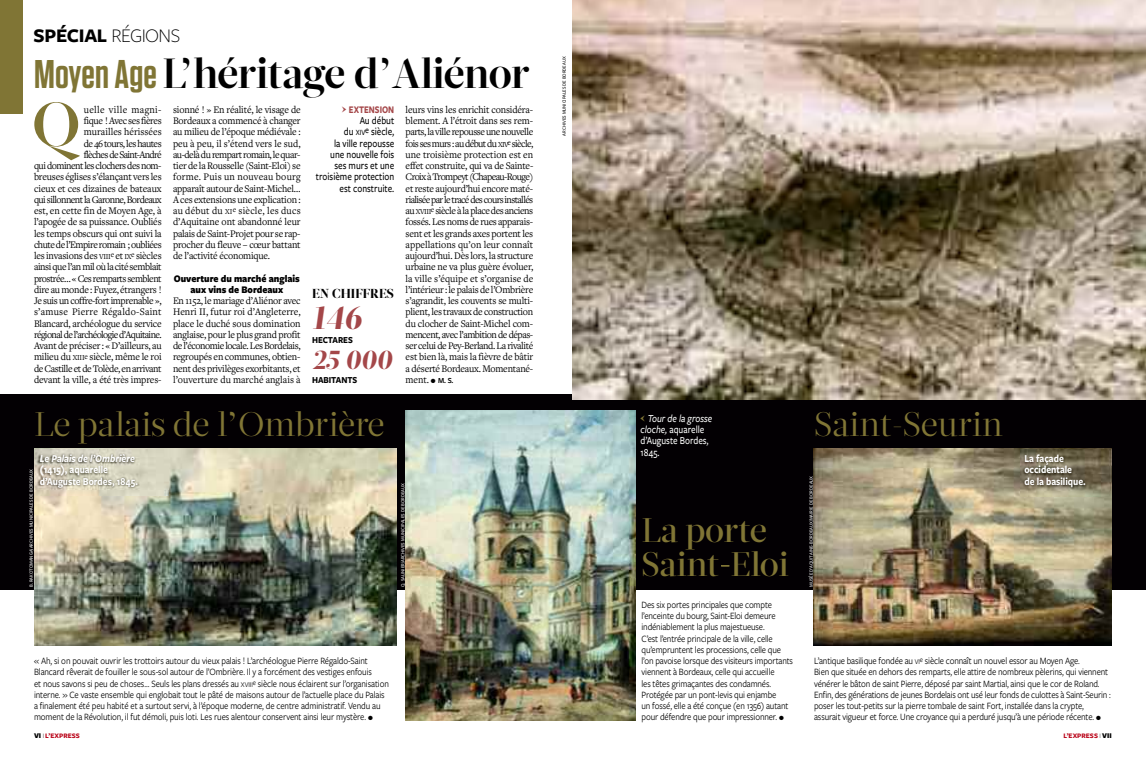
<style>
.page{position:relative;width:1146px;height:757px;background:#fff}
.page>*{position:absolute;margin:0;border:0;box-sizing:border-box;transform-origin:0 0}
.t1{font:700 62.1px "Glosa Display";color:#807535}
.t2{font:700 42px "Glosa Display";letter-spacing:-.02em;color:#000}
.t3{font:34px "Glosa Display";letter-spacing:-.01em;color:#807535}
.t4{font:500 34px/34px "Glosa Display";letter-spacing:-.01em;color:#807535}
.t5{font:italic 900 32px "Glosa Display";color:#a44749}
.t6{font:italic 900 26px "Glosa Display";color:#a44749}
.t7{font:700 20px "Freight Sans Pro";letter-spacing:-.015em;color:#000}
.t8{font:900 13px "Glosa Display";color:#000}
.t9{font:500 11px/11.3px "Freight Sans Pro";color:#000;text-align:right;scale:.85 1}
.t10{font:700 11px/11.3px "Freight Sans Pro";color:#fff;scale:.85 1}
.t11{font:500 11px/11.3px "Freight Sans Pro";color:#fff;scale:.85 1}
.t12{font:italic 700 11px "Freight Sans Pro";color:#fff;scale:.85 1}
.t13{font:10.5px/11.3px "Freight Text Pro";letter-spacing:-.02em;color:#000;text-align:justify;scale:.95 1}
.t14{font:900 10.5px/11.2px "Freight Sans Pro";color:#000;text-align:center;scale:.9 1}
.t15{font:700 10.5px "Freight Sans Pro";color:#a44749;scale:.8 1}
.t16{font:10px/11.2px "Freight Sans Pro";letter-spacing:-.015em;color:#000;scale:.9 1}
.t17{font:700 9.5px "Freight Sans Pro";color:#000;scale:.9 1}
.t18{font:700 7.1px "Freight Sans Pro";color:#b90016}
.t19{font:500 5px "Freight Sans Pro";color:#fff;scale:.95 1}
.t20{font:500 5px "Freight Sans Pro";color:#000;scale:.95 1}
.s1{font-weight:300}
.s2{font-family:"Tungsten";font-weight:600;font-size:40px;color:#807535}
.s3{font-size:7.9px}
.s4{font-family:"Freight Big Pro";font-weight:900;font-size:16px}
.s5{font-family:"Freight Sans Pro";font-weight:600;font-size:8px}
.s6{font-size:8.2px}
.s7{font-size:7.5px}
.s8{font-weight:900;font-size:7.5px;color:#000}
.s9{font-weight:300;font-size:7px;color:#000}
.s10{font-family:"Freight Big Pro";font-weight:900;font-size:16px;color:#807535}
.s11{font-style:italic}
</style>
<div class="page">
<div style="left:0;top:394px;width:1145px;height:195px;background:#030003"></div>
<div style="left:0;top:0;width:23px;height:113px;background:#807535"></div>
<img style="left:573px;top:0;width:572px;height:399px">
<img style="left:34px;top:449px;width:362px;height:197px">
<img style="left:405px;top:411px;width:230px;height:309px">
<img style="left:35px;top:449px;width:133px;height:46px">
<img style="left:813px;top:449px;width:298px;height:197px">
<img style="left:1020px;top:450px;width:92px;height:47px">
<h3 class="t7" style="left:34px;top:23px;width:148px">SPÉCIAL <span class="s1">RÉGIONS</span></h3>
<h2 class="t2" style="left:34px;top:58px;width:497px"><span class="s2">MoyenAge</span>L’héritage d’Aliénor</h2>
<p class="t13" style="left:34px;top:103px;width:136px;text-align:right">uelle ville magni-<br>fique ! Avecses fières<br>murailles hérissées de46tours,leshautes flèchesdeSaint-André quidominentlesclochersdesnom&shy;breuses églises s’élançant vers les cieux et ces dizaines de bateaux quisillonnentlaGaronne,Bordeaux est, en cette fin de Moyen Age, à l’apogée de sa puissance. Oubliés les temps obscurs qui ont suivi la chutedel’Empireromain ;oubliées les invasions des <span class="s3">viii</span><sup>e</sup> et <span class="s3">ix</span><sup>e</sup> siècles ainsiquel’anmiloùlacitésemblait prostrée…«Cesrempartssemblent dire aumonde :Fuyez, étrangers !<br>Jesuisuncoffre-fortimprenable», s’amuse Pierre Régaldo-Saint<br>Blancard, archéologue du service régionaldel’archéologied’Aquitaine.<br>Avantde préciser: «D’ailleurs, au milieu du <span class="s3">xiii</span><sup>e</sup> siècle, même le roi deCastilleetdeTolède,enarrivant devant la ville, a été très impres-</p>
<p class="t13" style="left:173px;top:103px;width:136px">sionné ! » En réalité, le visage de Bordeaux a commencé à changer au milieu de l’époque médiévale : peu à peu, il s’étend vers le sud, au-delàdurempartromain,lequar&shy;tierde laRousselle (Saint-Eloi) se forme. Puis un nouveau bourg apparaît autourde Saint-Michel… Aces extensionsune explication: au début du <span class="s3">xi</span><sup>e</sup> siècle, les ducs d’Aquitaine ont abandonné leur palaisde Saint-Projetpour se rap&shy;procher du fleuve – cœur battant de l’activité économique.</p>
<h1 class="t1" style="left:32px;top:103px;width:50px">Q</h1>
<p class="t15" style="left:342px;top:103px;width:67px"><span class="s4">›</span> EXTENSION</p>
<p class="t13" style="left:405px;top:103px;width:136px">leurs vins les enrichit considéra&shy;blement. A l’étroit dans ses rem&shy;parts,lavillerepousseunenouvelle foissesmurs:audébutdu <span class="s3">xiv</span><sup>e</sup> siècle, une troisième protection est en effet construite, qui va de Sainte-CroixàTrompeyt(Chapeau-Rouge) et reste aujourd’hui encore maté&shy;rialiséeparletracédescoursinstallés au <span class="s3">xviii</span><sup>e</sup> siècleàlaplacedesanciens fossés.Lesnomsde rues apparais&shy;sent et les grands axes portent les appellations qu’on leur connaît aujourd’hui. Dès lors, la structure urbaine ne va plus guère évoluer, la ville s’équipe et s’organise de l’intérieur:lepalaisde l’Ombrière s’agrandit, les couvents se multi&shy;plient,les travauxde construction du clocher de Saint-Michel com&shy;mencent, avec l’ambition de dépas&shy;ser celui de Pey-Berland. La rivalité est bien là, mais la fièvre de bâtir a déserté Bordeaux. Momentané&shy;ment. ● <span class="s5">M. S.</span></p>
<p class="t9" style="left:316px;top:115px;width:94px">au début<br>du <span class="s6">xiv</span><sup>e</sup> siècle,<br>la ville repousse<br>une nouvelle fois ses murs et une troisième protection est construite.</p>
<p class="t14" style="left:174px;top:272px;width:141px">Ouverture du marché anglais aux vins de Bordeaux</p>
<p class="t13" style="left:173px;top:295px;width:136px">En 1152, le mariage d’Aliénor avec Henri ii, futur roi d’Angleterre, place le duché sous domination anglaise, pour le plus grand profit del’économielocale.LesBordelais, regroupés en communes, obtien&shy;nentdesprivilèges exorbitants, et l’ouverture du marché anglais à</p>
<p class="t8" style="left:312px;top:289px;width:83px">EN CHIFFRES</p>
<h3 class="t5" style="left:312px;top:307px;width:51px">146</h3>
<p class="t17" style="left:312px;top:334px;width:47px">HECTARES</p>
<h3 class="t6" style="left:312px;top:351px;width:81px">25 000</h3>
<p class="t17" style="left:312px;top:374px;width:52px">HABITANTS</p>
<p class="t20" style="left:561px;top:136px;width:85px;rotate:-90deg">archives municipales de bordeaux</p>
<h3 class="t3" style="left:34px;top:412px;width:352px">Le palais de l’Ombrière</h3>
<p class="t12" style="left:40px;top:452px;width:114px">Le Palais de l’Ombrière</p>
<p class="t10" style="left:40px;top:464px;width:117px">(1415), AQUARELLE<br>D’AUGUSTE BORDES, 1845.</p>
<p class="t19" style="left:28px;top:587px;width:125px;rotate:-90deg">b. rakotomanga/archives municipales de bordeaux</p>
<p class="t16" style="left:34px;top:655px;width:396px">« Ah, si on pouvait ouvrir les trottoirs autour du vieux palais ! L’archéologue Pierre Régaldo-Saint Blancard rêverait de fouiller le sous-sol autour de l’Ombrière. Il y a forcément des vestiges enfouis<br>et nous savons si peu de choses… Seuls les plans dressés au <span class="s7">XVIII</span><sup>e</sup> siècle nous éclairent sur l’organisation interne. » Ce vaste ensemble qui englobait tout le pâté de maisons autour de l’actuelle place du Palais a finalement été peu habité et a surtout servi, à l’époque moderne, de centre administratif. Vendu au moment de la Révolution, il fut démoli, puis loti. Les rues alentour conservent ainsi leur mystère. ●</p>
<p class="t18" style="left:34px;top:731px;width:47px"><span class="s8">VI</span> <span class="s9">I</span> L’EXPRESS</p>
<h3 class="t3" style="left:814px;top:412px;width:190px">Saint-Seurin</h3>
<p class="t11" style="left:640px;top:412px;width:86px"><span class="s10">‹</span> <span class="s11">Tour de la grosse cloche,</span> aquarelle d’auguste bordes,<br>1845.</p>
<p class="t10" style="left:1024px;top:452px;width:74px">LA FAÇADE<br>OCCIDENTALE<br>DE LA BASILIQUE.</p>
<p class="t19" style="left:400px;top:587px;width:111px;rotate:-90deg">q. salinier/archives municipales de bordeaux</p>
<p class="t19" style="left:808px;top:587px;width:118px;rotate:-90deg">musée d’aquitaine-bordeaux/mairie de bordeaux</p>
<h3 class="t4" style="left:641px;top:516px;width:148px">La porte<br>Saint-Eloi</h3>
<p class="t16" style="left:641px;top:599px;width:170px">Des six portes principales que compte l’enceinte du bourg, Saint-Eloi demeure indéniablement la plus majestueuse.<br>C’est l’entrée principale de la ville, celle qu’empruntent les processions, celle que l’on pavoise lorsque des visiteurs importants viennent à Bordeaux, celle qui accueille<br>les têtes grimaçantes des condamnés.<br>Protégée par un pont-levis qui enjambe<br>un fossé, elle a été conçue (en 1356) autant pour défendre que pour impressionner. ●</p>
<p class="t16" style="left:814px;top:655px;width:331px">L’antique basilique fondée au <span class="s7">VI</span><sup>e</sup> siècle connaît un nouvel essor au Moyen Age.<br>Bien que située en dehors des remparts, elle attire de nombreux pèlerins, qui viennent vénérer le bâton de saint Pierre, déposé par saint Martial, ainsi que le cor de Roland.<br>Enfin, des générations de jeunes Bordelais ont usé leur fonds de culottes à Saint-Seurin : poser les tout-petits sur la pierre tombale de saint Fort, installée dans la crypte, assurait vigueur et force. Une croyance qui a perduré jusqu’à une période récente. ●</p>
<p class="t18" style="left:1063px;top:731px;width:50px">L’EXPRESS <span class="s9">I</span> <span class="s8">VII</span></p>
</div>
